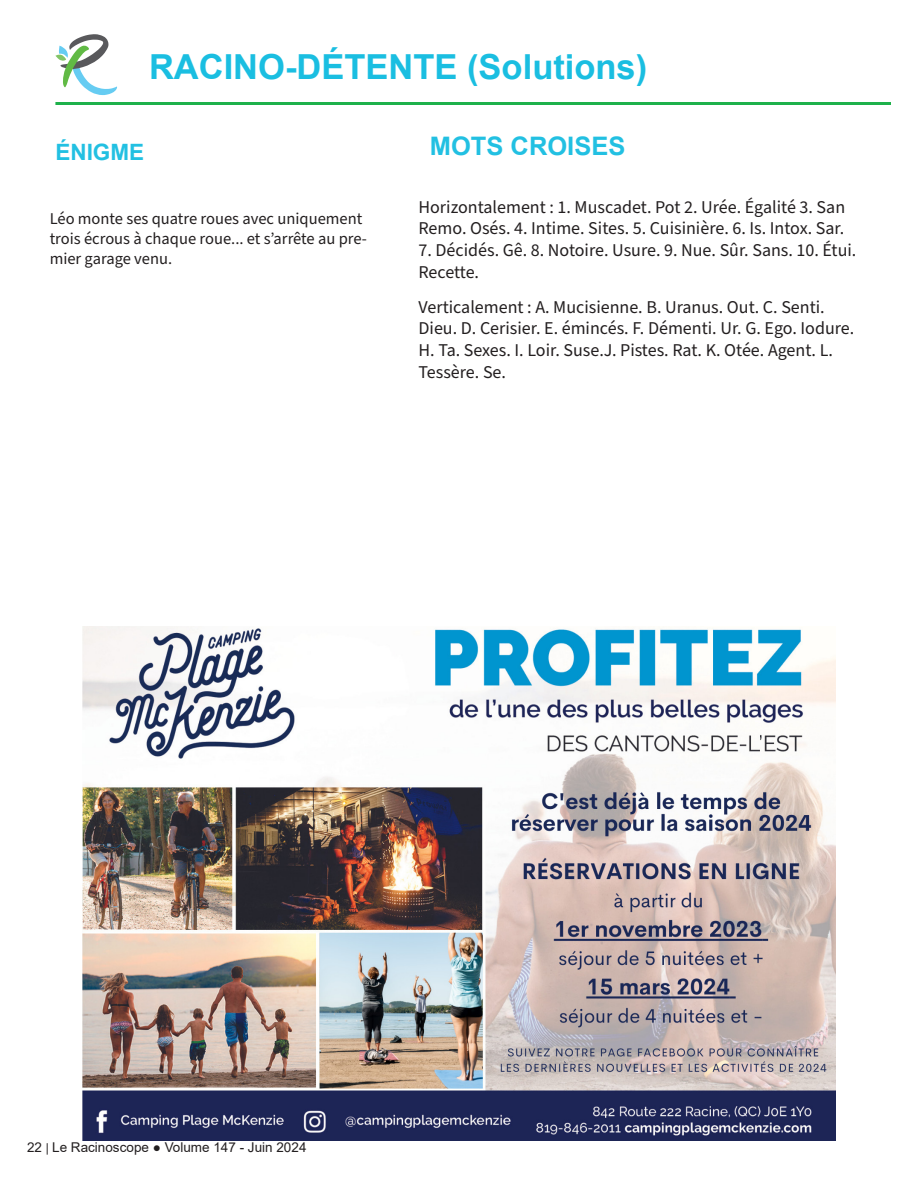
<style>
.page{position:relative;width:918px;height:1188px;background:#fff}
.page>*{position:absolute;margin:0;border:0;box-sizing:border-box;transform-origin:0 0}
.Texte_d_introduction{font:700 34.5px "Arial";color:#1abee1}
.Texte_d_introduction-2{font:700 25.5px "Arial";color:#22c0e2}
.Texte_d_introduction-3{font:700 22.5px "Arial";color:#22c0e2}
.Texte_d_introduction-4{font:18px/21.6px "Source Sans Pro";color:#231f20}
.Texte_d_introduction-5{font:16.5px/19.8px "Source Sans Pro";color:#231f20}
.t1{font:13.5px "Arial";color:#231f20}
.s1{font-size:12px}
</style>
<div class="page">
<svg style="left:55px;top:34px;width:62px;height:61px"></svg>
<hr style="left:55px;top:102px;width:836px;height:3px;background:#1eb14b">
<img style="left:83px;top:627px;width:752px;height:513px">
<p class="Texte_d_introduction" style="left:149px;top:42px;width:500px">RACINO-DÉTENTE (Solutions)</p>
<p class="Texte_d_introduction-3" style="left:55px;top:136px;width:90px">ÉNIGME</p>
<p class="Texte_d_introduction-2" style="left:430px;top:128px;width:197px">MOTS CROISES</p>
<p class="Texte_d_introduction-5" style="left:50px;top:209px;width:319px">Léo monte ses quatre roues avec uniquement trois écrous à chaque roue... et s’arrête au pre&shy;mier garage venu.</p>
<p class="Texte_d_introduction-4" style="left:418px;top:197px;width:428px">Horizontalement : 1. Muscadet. Pot 2. Urée. Égalité 3. San<br>Remo. Osés. 4. Intime. Sites. 5. Cuisinière. 6. Is. Intox. Sar.</p>
<p class="Texte_d_introduction-4" style="left:418px;top:240px;width:439px">7. Décidés. Gê. 8. Notoire. Usure. 9. Nue. Sûr. Sans. 10. Étui.<br>Recette.</p>
<p class="Texte_d_introduction-4" style="left:418px;top:297px;width:437px">Verticalement : A. Mucisienne. B. Uranus. Out. C. Senti.<br>Dieu. D. Cerisier. E. émincés. F. Démenti. Ur. G. Ego. Iodure.<br>H. Ta. Sexes. I. Loir. Suse.J. Pistes. Rat. K. Otée. Agent. L.<br>Tessère. Se.</p>
<p class="t1" style="left:27px;top:1138px;width:281px">22 <span class="s1">|</span> Le Racinoscope ● Volume 147 - Juin 2024</p>
</div>
